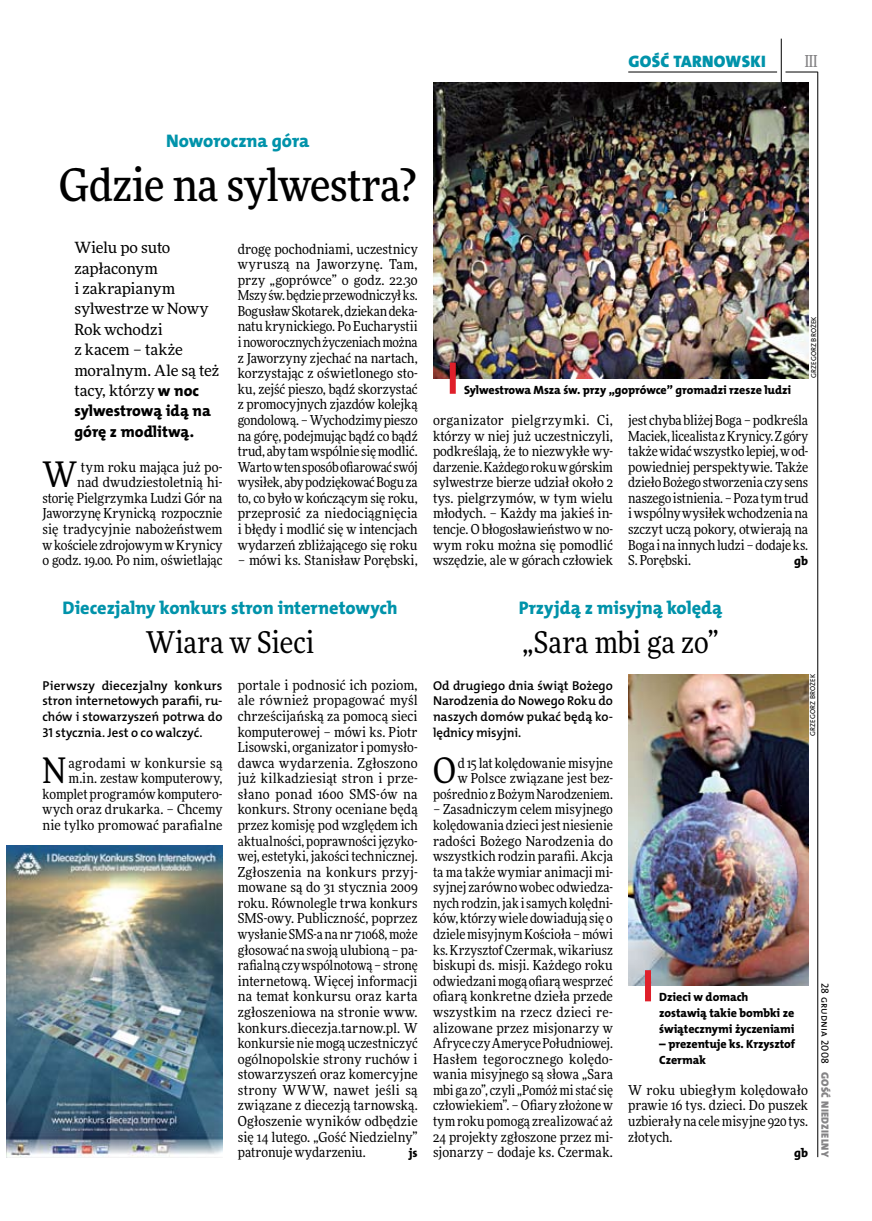
<style>
.page{position:relative;width:872px;height:1221px;background:#fff}
.page>*{position:absolute;margin:0;border:0;box-sizing:border-box;transform-origin:0 0}
.t1{font:500 45px "Freeday Narrow";letter-spacing:-.01em;color:#000}
.t2{font:35.25px "Freeday Narrow News";color:#000}
.t3{font:30px "Freeday Narrow News";letter-spacing:-.005em;color:#000}
.t4{font:18.3px "The Mix HP8 Ex Bld";color:#0093aa}
.t5{font:16.65px "The Mix HP9 Blk";letter-spacing:.02em;color:#0093aa}
.t6{font:500 16.5px "Freeday Narrow";color:#858486;scale:.9 1}
.t7{font:15.75px/20.4px "The Mix HP8 Ex Bld";letter-spacing:.01em;color:#000}
.t8{font:15.45px/20.4px "Freeday News";letter-spacing:-.01em;color:#000}
.t9{font:13.8px/15.6px "Freeday Narrow News";color:#000;text-align:justify}
.t10{font:12.9px/15.6px "The Mix HP6 Se Bld";letter-spacing:-.005em;color:#000;text-align:justify}
.t11{font:12.45px "The Mix HP8 Ex Bld";color:#000}
.t12{font:12px/15.6px "The Mix HP8 Ex Bld";letter-spacing:-.005em;color:#000}
.t13{font:10.5px "The Mix HP9 Blk";letter-spacing:.025em;color:#858486}
.t14{font:10.5px "The Mix HP5 Plain";letter-spacing:.01em;color:#000}
.t15{font:7.2px "The Mix HP5 Plain";letter-spacing:.015em;color:#000}
.s1{font-family:"The Mix HP8 Ex Bld";font-size:15.75px}
</style>
<div class="page">
<hr style="left:817px;top:72px;width:1px;height:1084px;background:#000">
<hr style="left:781px;top:39px;width:1px;height:43px;background:#000">
<hr style="left:785px;top:72px;width:32px;height:1px;background:#000">
<hr style="left:628px;top:72px;width:149px;height:1px;background:#000">
<img style="left:433px;top:82px;width:375px;height:296px">
<div style="left:450px;top:362px;width:6px;height:32px;background:#df1f2a"></div>
<img style="left:7px;top:845px;width:215px;height:311px">
<img style="left:628px;top:674px;width:180px;height:311px">
<div style="left:645px;top:970px;width:6px;height:31px;background:#df1f2a"></div>
<p class="t5" style="left:628px;top:50px;width:139px">GOŚĆ TARNOWSKI</p>
<p class="t6" style="left:804px;top:50px;width:16px">III</p>
<h3 class="t4" style="left:166px;top:129px;width:145px">Noworoczna góra</h3>
<h1 class="t1" style="left:59px;top:157px;width:358px">Gdzie na sylwestra?</h1>
<p class="t8" style="left:74px;top:237px;width:146px">Wielu po suto zapłaconym<br>i zakrapianym sylwestrze w Nowy<br>Rok wchodzi<br>z kacem – także moralnym. Ale są też tacy, którzy <span class="s1">w noc</span></p>
<p class="t7" style="left:74px;top:401px;width:138px">sylwestrową idą na górę z modlitwą.</p>
<h2 class="t2" style="left:43px;top:453px;width:36px">W</h2>
<p class="t9" style="left:43px;top:459px;width:181px;text-align:right">tym roku mająca już po-<br>nad dwudziestoletnią hi&shy;storię Pielgrzymka Ludzi Gór na<br>Jaworzynę Krynicką rozpocznie się tradycyjnie nabożeństwem wkościele zdrojowym wKrynicy o godz. 19.00. Po nim, oświetlając</p>
<p class="t9" style="left:238px;top:241px;width:181px">drogę pochodniami, uczestnicy wyruszą na Jaworzynę. Tam, przy „goprówce” o godz. 22.30<br>Mszy św. będzie przewodniczył ks.<br>Bogusław Skotarek, dziekan deka&shy;natu krynickiego. Po Eucharystii inoworocznych życzeniach można z Jaworzyny zjechać na nartach, korzystając z oświetlonego sto&shy;ku, zejść pieszo, bądź skorzystać z promocyjnych zjazdów kolejką gondolową. – Wychodzimy pieszo na górę, podejmując bądź co bądź trud, aby tam wspólnie się modlić.<br>Warto wten sposób ofiarować swój wysiłek, aby podziękować Bogu za to, co było w kończącym się roku, przeprosić za niedociągnięcia i błędy i modlić się w intencjach wydarzeń zbliżającego się roku</p>
<p class="t9" style="left:238px;top:552px;width:181px">– mówi ks. Stanisław Porębski,</p>
<h3 class="t4" style="left:62px;top:596px;width:337px">Diecezjalny konkurs stron internetowych</h3>
<h3 class="t3" style="left:146px;top:624px;width:170px">Wiara w Sieci</h3>
<p class="t10" style="left:43px;top:677px;width:181px">Pierwszy diecezjalny konkurs stron internetowych parafii, ru&shy;chów i stowarzyszeń potrwa do 31 stycznia. Jest o co walczyć.</p>
<h2 class="t2" style="left:43px;top:749px;width:25px">N</h2>
<p class="t9" style="left:43px;top:754px;width:181px;text-align:right">agrodami w konkursie są m.in. zestaw komputerowy, komplet programów komputero&shy;wych oraz drukarka. – Chcemy nie tylko promować parafialne</p>
<p class="t9" style="left:238px;top:677px;width:181px">portale i podnosić ich poziom, ale również propagować myśl chrześcijańską za pomocą sieci komputerowej – mówi ks. Piotr Lisowski, organizator i pomysło&shy;dawca wydarzenia. Zgłoszono już kilkadziesiąt stron i prze&shy;słano ponad 1600 SMS-ów na konkurs. Strony oceniane będą przez komisję pod względem ich aktualności, poprawności języko&shy;wej, estetyki, jakości technicznej.<br>Zgłoszenia na konkurs przyj&shy;mowane są do 31 stycznia 2009 roku. Równolegle trwa konkurs SMS-owy. Publiczność, poprzez wysłanie SMS-a na nr 71068, może głosować na swoją ulubioną – pa&shy;rafialną czy wspólnotową – stronę internetową. Więcej informacji na temat konkursu oraz karta zgłoszeniowa na stronie www. konkurs.diecezja.tarnow.pl. W konkursie nie mogą uczestniczyć ogólnopolskie strony ruchów i stowarzyszeń oraz komercyjne strony WWW, nawet jeśli są związane z diecezją tarnowską.<br>Ogłoszenie wyników odbędzie się 14 lutego. „Gość Niedzielny” patronuje wydarzeniu.</p>
<p class="t11" style="left:409px;top:1144px;width:11px">js</p>
<p class="t12" style="left:464px;top:382px;width:328px">Sylwestrowa Msza św. przy „goprówce” gromadzi rzesze ludzi</p>
<p class="t15" style="left:809px;top:378px;width:63px;rotate:-90deg">Grzegorz brożek</p>
<p class="t9" style="left:433px;top:412px;width:181px">organizator pielgrzymki. Ci, którzy w niej już uczestniczyli, podkreślają, że to niezwykłe wy&shy;darzenie. Każdego roku wgórskim sylwestrze bierze udział około 2 tys. pielgrzymów, w tym wielu młodych. – Każdy ma jakieś in&shy;tencje. O błogosławieństwo w no&shy;wym roku można się pomodlić wszędzie, ale w górach człowiek</p>
<p class="t9" style="left:628px;top:412px;width:181px">jest chyba bliżej Boga – podkreśla Maciek, licealista zKrynicy. Zgóry także widać wszystko lepiej, wod&shy;powiedniej perspektywie. Także dzieło Bożego stworzenia czy sens naszego istnienia. – Poza tym trud iwspólny wysiłek wchodzenia na szczyt uczą pokory, otwierają na Boga ina innych ludzi – dodaje ks.<br>S. Porębski.</p>
<p class="t11" style="left:794px;top:553px;width:15px">gb</p>
<h3 class="t4" style="left:519px;top:596px;width:205px">Przyjdą z misyjną kolędą</h3>
<h3 class="t3" style="left:522px;top:624px;width:198px">„Sara mbi ga zo”</h3>
<p class="t10" style="left:433px;top:677px;width:181px">Od drugiego dnia świąt Bożego Narodzenia do Nowego Roku do naszych domów pukać będą ko&shy;lędnicy misyjni.</p>
<h2 class="t2" style="left:433px;top:749px;width:24px">O</h2>
<p class="t9" style="left:433px;top:754px;width:181px;text-align:right">d 15 lat kolędowanie misyjne<br>w Polsce związane jest bez&shy;pośrednio z Bożym Narodzeniem.</p>
<p class="t9" style="left:433px;top:801px;width:181px">– Zasadniczym celem misyjnego kolędowania dzieci jest niesienie radości Bożego Narodzenia do wszystkich rodzin parafii. Akcja ta ma także wymiar animacji mi&shy;syjnej zarówno wobec odwiedza&shy;nych rodzin, jak i samych kolędni&shy;ków, którzy wiele dowiadują się o dziele misyjnym Kościoła – mówi ks. Krzysztof Czermak, wikariusz biskupi ds. misji. Każdego roku odwiedzani mogą ofiarą wesprzeć ofiarą konkretne dzieła przede wszystkim na rzecz dzieci re&shy;alizowane przez misjonarzy w Afryce czy Ameryce Południowej.<br>Hasłem tegorocznego kolędo&shy;wania misyjnego są słowa „Sara mbi ga zo”, czyli „Pomóż mi stać się człowiekiem”. – Ofiary złożone w tym roku pomogą zrealizować aż 24 projekty zgłoszone przez mi&shy;sjonarzy – dodaje ks. Czermak.</p>
<p class="t15" style="left:808px;top:736px;width:63px;rotate:-90deg">Grzegorz brożek</p>
<p class="t12" style="left:659px;top:989px;width:136px">Dzieci w domach zostawią takie bombki ze świątecznymi życzeniami</p>
<p class="t12" style="left:659px;top:1036px;width:137px">– prezentuje ks. Krzysztof<br>Czermak</p>
<p class="t14" style="left:832px;top:982px;width:82px;rotate:90deg">28 grudnia 2008</p>
<p class="t9" style="left:628px;top:1081px;width:181px">W roku ubiegłym kolędowało prawie 16 tys. dzieci. Do puszek uzbierały na cele misyjne 920 tys. złotych.</p>
<p class="t11" style="left:794px;top:1144px;width:15px">gb</p>
<p class="t13" style="left:832px;top:1071px;width:87px;rotate:90deg">GOŚĆ NIEDZIELNY</p>
</div>
